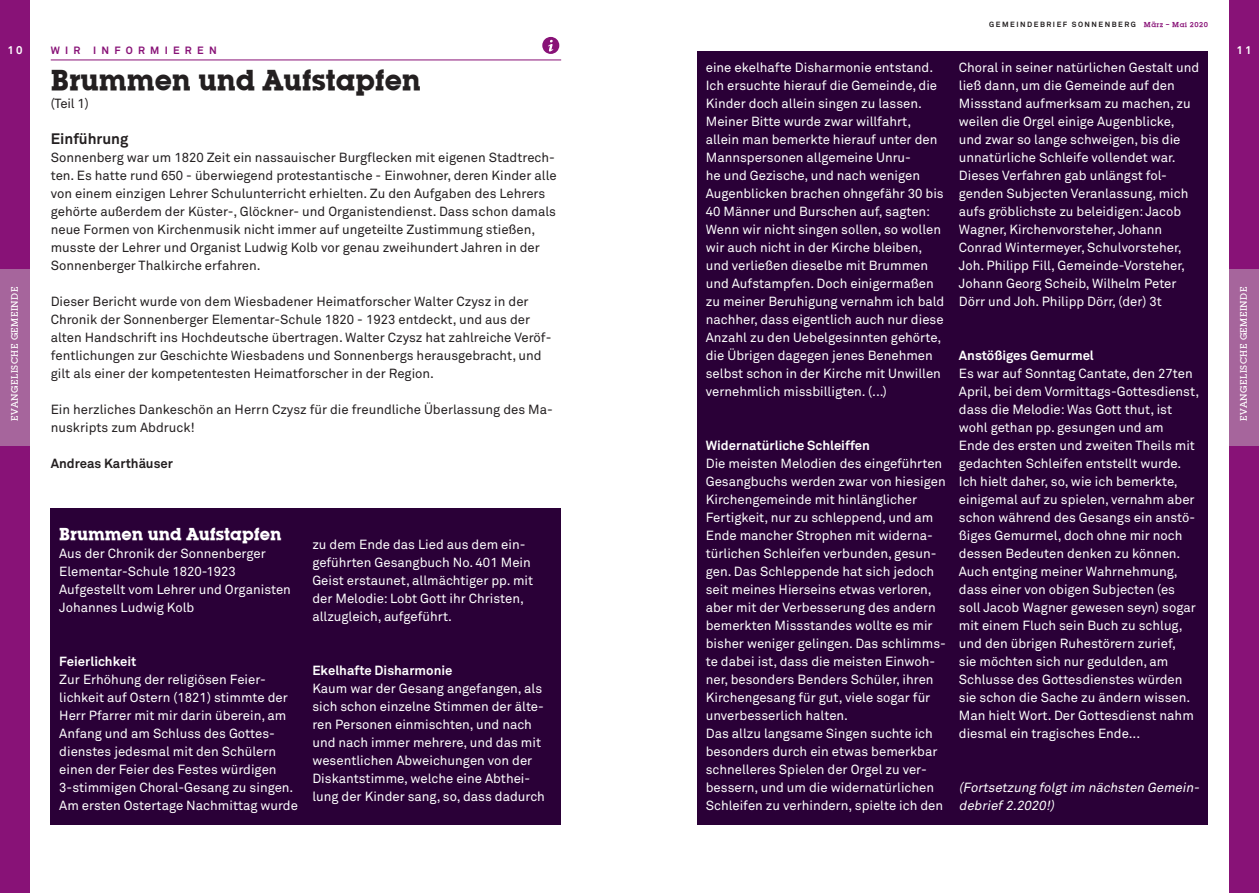
<style>
.page{position:relative;width:1259px;height:893px;background:#fff}
.page>*{position:absolute;margin:0;border:0;box-sizing:border-box;transform-origin:0 0}
.t1{font:30px "Lubalin Graph Md ITCTT Bold";color:#231f20}
.t2{font:18px "Lubalin Graph Md ITCTT Bold";color:#fff}
.t3{font:700 15px "Akkurat";color:#231f20}
.t4{font:13.2px/18px "Akkurat";color:#fff}
.t5{font:13.2px/18px "Akkurat";color:#231f20}
.t6{font:700 13.2px "Akkurat";color:#fff}
.t7{font:italic 13.2px/18px "Akkurat";color:#fff}
.t8{font:700 13.2px "Akkurat";color:#231f20}
.t9{font:700 11.25px "Akkurat";color:#fff}
.t10{font:700 10.5px "Akkurat";letter-spacing:.5em;color:#881277}
.t11{font:9.75px "Lubalin Graph Md ITCTT";letter-spacing:.05em;color:#fff}
.t12{font:700 7.5px "Akkurat";letter-spacing:.2em;color:#231f20}
.s1{font-family:"Lubalin Graph ITCTT Demi";font-weight:400;color:#881277}
</style>
<div class="page">
<hr style="left:51px;top:60px;width:510px;height:1px;background:#881277">
<div style="left:51px;top:508px;width:510px;height:317px;background:#2a0037"></div>
<div style="left:697px;top:51px;width:510px;height:774px;background:#2a0037"></div>
<svg style="left:542px;top:37px;width:17px;height:17px"></svg>
<div style="left:1229px;top:0;width:30px;height:893px;background:#881277"></div>
<div style="left:1229px;top:269px;width:30px;height:177px;background:#a6659c"></div>
<div style="left:0;top:0;width:30px;height:893px;background:#881277"></div>
<div style="left:0;top:269px;width:30px;height:177px;background:#a6659c"></div>
<p class="t12" style="left:989px;top:20px;width:220px">GEMEINDEBRIEF SONNENBERG <span class="s1">März – Mai 2020</span></p>
<p class="t9" style="left:7px;top:43px;width:17px">10</p>
<p class="t9" style="left:1236px;top:43px;width:17px">11</p>
<p class="t10" style="left:51px;top:44px;width:167px">WIR INFORMIEREN</p>
<h1 class="t1" style="left:51px;top:61px;width:372px">Brummen und Aufstapfen</h1>
<p class="t5" style="left:51px;top:94px;width:40px">(Teil 1)</p>
<p class="t3" style="left:51px;top:129px;width:79px">Einführung</p>
<p class="t5" style="left:51px;top:148px;width:507px">Sonnenberg war um 1820 Zeit ein nassauischer Burgflecken mit eigenen Stadtrech&shy;ten. Es hatte rund 650 - überwiegend protestantische - Einwohner, deren Kinder alle von einem einzigen Lehrer Schulunterricht erhielten. Zu den Aufgaben des Lehrers gehörte außerdem der Küster-, Glöckner- und Organistendienst. Dass schon damals neue Formen von Kirchenmusik nicht immer auf ungeteilte Zustimmung stießen, musste der Lehrer und Organist Ludwig Kolb vor genau zweihundert Jahren in der Sonnenberger Thalkirche erfahren.</p>
<p class="t5" style="left:51px;top:292px;width:502px">Dieser Bericht wurde von dem Wiesbadener Heimatforscher Walter Czysz in der Chronik der Sonnenberger Elementar-Schule 1820 - 1923 entdeckt, und aus der alten Handschrift ins Hochdeutsche übertragen. Walter Czysz hat zahlreiche Veröf&shy;fentlichungen zur Geschichte Wiesbadens und Sonnenbergs herausgebracht, und gilt als einer der kompetentesten Heimatforscher in der Region.</p>
<p class="t5" style="left:51px;top:400px;width:503px">Ein herzliches Dankeschön an Herrn Czysz für die freundliche Überlassung des Ma&shy;nuskripts zum Abdruck!</p>
<p class="t8" style="left:51px;top:455px;width:124px">Andreas Karthäuser</p>
<p class="t4" style="left:959px;top:58px;width:242px">Choral in seiner natürlichen Gestalt und ließ dann, um die Gemeinde auf den Missstand aufmerksam zu machen, zu weilen die Orgel einige Augenblicke, und zwar so lange schweigen, bis die unnatürliche Schleife vollendet war.<br>Dieses Verfahren gab unlängst fol&shy;genden Subjecten Veranlassung, mich aufs gröblichste zu beleidigen: Jacob Wagner, Kirchenvorsteher, Johann Conrad Wintermeyer, Schulvorsteher, Joh. Philipp Fill, Gemeinde-Vorsteher, Johann Georg Scheib, Wilhelm Peter Dörr und Joh. Philipp Dörr, (der) 3t</p>
<p class="t4" style="left:706px;top:58px;width:240px">eine ekelhafte Disharmonie entstand.<br>Ich ersuchte hierauf die Gemeinde, die Kinder doch allein singen zu lassen.<br>Meiner Bitte wurde zwar willfahrt, allein man bemerkte hierauf unter den Mannspersonen allgemeine Unru-<br>he und Gezische, und nach wenigen Augenblicken brachen ohngefähr 30 bis 40 Männer und Burschen auf, sagten:<br>Wenn wir nicht singen sollen, so wollen wir auch nicht in der Kirche bleiben, und verließen dieselbe mit Brummen und Aufstampfen. Doch einigermaßen zu meiner Beruhigung vernahm ich bald nachher, dass eigentlich auch nur diese Anzahl zu den Uebelgesinnten gehörte, die Übrigen dagegen jenes Benehmen selbst schon in der Kirche mit Unwillen vernehmlich missbilligten. (...)</p>
<p class="t11" style="left:9px;top:421px;width:136px;rotate:-90deg">EVANGELISCHE GEMEINDE</p>
<p class="t11" style="left:1237px;top:421px;width:136px;rotate:-90deg">EVANGELISCHE GEMEINDE</p>
<p class="t6" style="left:959px;top:347px;width:137px">Anstößiges Gemurmel</p>
<p class="t4" style="left:959px;top:364px;width:242px">Es war auf Sonntag Cantate, den 27ten April, bei dem Vormittags-Gottesdienst, dass die Melodie: Was Gott thut, ist wohl gethan pp. gesungen und am<br>Ende des ersten und zweiten Theils mit gedachten Schleifen entstellt wurde.<br>Ich hielt daher, so, wie ich bemerkte, einigemal auf zu spielen, vernahm aber schon während des Gesangs ein anstö&shy;ßiges Gemurmel, doch ohne mir noch dessen Bedeuten denken zu können.<br>Auch entging meiner Wahrnehmung, dass einer von obigen Subjecten (es soll Jacob Wagner gewesen seyn) sogar mit einem Fluch sein Buch zu schlug, und den übrigen Ruhestörern zurief,<br>sie möchten sich nur gedulden, am Schlusse des Gottesdienstes würden sie schon die Sache zu ändern wissen.<br>Man hielt Wort. Der Gottesdienst nahm diesmal ein tragisches Ende...</p>
<p class="t6" style="left:706px;top:437px;width:166px">Widernatürliche Schleiffen</p>
<p class="t4" style="left:706px;top:454px;width:242px">Die meisten Melodien des eingeführten Gesangbuchs werden zwar von hiesigen Kirchengemeinde mit hinlänglicher Fertigkeit, nur zu schleppend, und am Ende mancher Strophen mit widerna&shy;türlichen Schleifen verbunden, gesun&shy;gen. Das Schleppende hat sich jedoch seit meines Hierseins etwas verloren, aber mit der Verbesserung des andern bemerkten Missstandes wollte es mir bisher weniger gelingen. Das schlimms&shy;te dabei ist, dass die meisten Einwoh&shy;ner, besonders Benders Schüler, ihren Kirchengesang für gut, viele sogar für unverbesserlich halten.<br>Das allzu langsame Singen suchte ich besonders durch ein etwas bemerkbar schnelleres Spielen der Orgel zu ver&shy;bessern, und um die widernatürlichen Schleifen zu verhindern, spielte ich den</p>
<h2 class="t2" style="left:59px;top:523px;width:224px">Brummen und Aufstapfen</h2>
<p class="t4" style="left:59px;top:544px;width:233px">Aus der Chronik der Sonnenberger<br>Elementar-Schule 1820-1923<br>Aufgestellt vom Lehrer und Organisten<br>Johannes Ludwig Kolb</p>
<p class="t4" style="left:312px;top:535px;width:222px">zu dem Ende das Lied aus dem ein&shy;geführten Gesangbuch No. 401 Mein Geist erstaunet, allmächtiger pp. mit der Melodie: Lobt Gott ihr Christen, allzugleich, aufgeführt.</p>
<p class="t6" style="left:59px;top:653px;width:79px">Feierlichkeit</p>
<p class="t4" style="left:59px;top:670px;width:240px">Zur Erhöhung der religiösen Feier&shy;lichkeit auf Ostern (1821) stimmte der Herr Pfarrer mit mir darin überein, am Anfang und am Schluss des Gottes&shy;dienstes jedesmal mit den Schülern einen der Feier des Festes würdigen 3-stimmigen Choral-Gesang zu singen.<br>Am ersten Ostertage Nachmittag wurde</p>
<p class="t6" style="left:312px;top:662px;width:142px">Ekelhafte Disharmonie</p>
<p class="t4" style="left:312px;top:679px;width:234px">Kaum war der Gesang angefangen, als sich schon einzelne Stimmen der älte&shy;ren Personen einmischten, und nach und nach immer mehrere, und das mit wesentlichen Abweichungen von der Diskantstimme, welche eine Abthei&shy;lung der Kinder sang, so, dass dadurch</p>
<p class="t7" style="left:959px;top:778px;width:245px">(Fortsetzung folgtim nächsten Gemein&shy;debrief2.2020!)</p>
</div>
